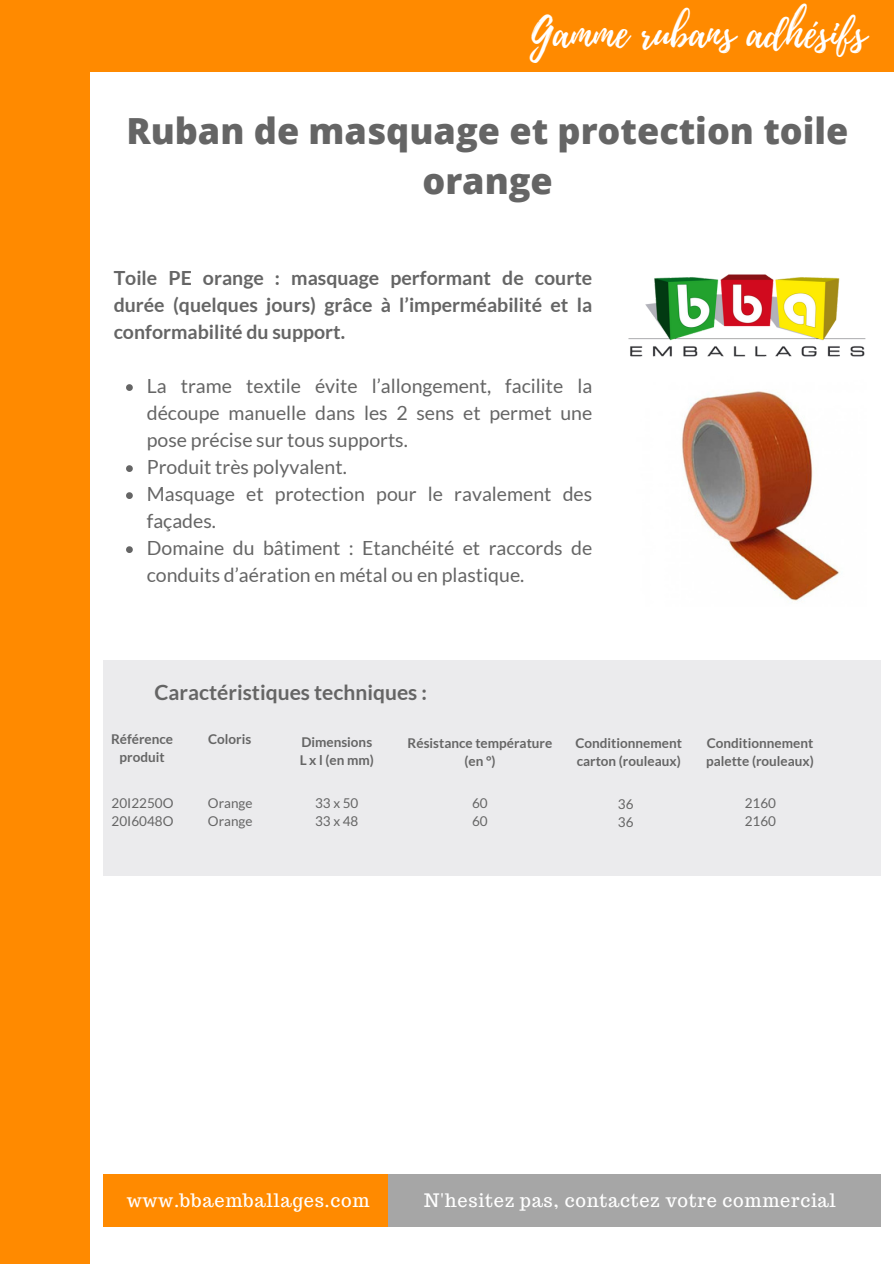
<style>
.page{position:relative;width:894px;height:1264px;background:#fff}
.page>*{position:absolute;margin:0;border:0;box-sizing:border-box;transform-origin:0 0}
.t1{font:41.55px "Playlist Script";color:#fff}
.t2{font:800 36px/50.2px "Open Sans";color:#656565;text-align:center}
.t3{font:700 21px "Lato";color:#656565}
.t4{font:19.5px/27px "Lato";color:#656565}
.t5{font:700 19.5px/27px "Lato";color:#656565;text-align:justify}
.t6{font:18.15px "Trocchi";letter-spacing:.04em;color:#fff}
.t7{font:700 13.5px/18.8px "Lato";color:#656565}
.t8{font:13.5px "Lato";color:#656565}
</style>
<div class="page">
<div style="left:0;top:0;width:89px;height:1263px;background:#ff8a00"></div>
<div style="left:387px;top:1174px;width:493px;height:52px;background:#a6a6a6"></div>
<div style="left:103px;top:1174px;width:284px;height:52px;background:#ff8a00"></div>
<div style="left:0;top:0;width:893px;height:71px;background:#ff8a00"></div>
<img style="left:628px;top:274px;width:238px;height:83px">
<div style="left:103px;top:660px;width:776px;height:216px;background:#ebebed"></div>
<img style="left:682px;top:391px;width:158px;height:210px">
<svg style="left:126px;top:384px;width:7px;height:7px"></svg>
<svg style="left:126px;top:465px;width:7px;height:7px"></svg>
<svg style="left:126px;top:492px;width:7px;height:7px"></svg>
<svg style="left:126px;top:546px;width:7px;height:7px"></svg>
<p class="t1" style="left:529px;top:3px;width:338px">Gamme rubans adhésifs</p>
<p class="t2" style="left:126px;top:104px;width:723px">Ruban de masquage et protection toile orange</p>
<p class="t5" style="left:114px;top:264px;width:480px">Toile PE orange : masquage performant de courte durée (quelques jours) grâce à l’imperméabilité et la conformabilité du support.</p>
<p class="t4" style="left:147px;top:372px;width:447px;text-align:justify">La trame textile évite l’allongement, facilite la découpe manuelle dans les 2 sens et permet une pose précise sur tous supports.</p>
<p class="t4" style="left:147px;top:453px;width:201px">Produit très polyvalent.</p>
<p class="t4" style="left:147px;top:480px;width:447px">Masquage et protection pour le ravalement des façades.</p>
<p class="t4" style="left:147px;top:534px;width:447px">Domaine du bâtiment : Etanchéité et raccords de conduits d’aération en métal ou en plastique.</p>
<p class="t3" style="left:154px;top:679px;width:274px">Caractéristiques techniques :</p>
<p class="t7" style="left:111px;top:729px;width:64px">Référence</p>
<p class="t7" style="left:119px;top:747px;width:47px">produit</p>
<p class="t7" style="left:208px;top:729px;width:45px">Coloris</p>
<p class="t7" style="left:301px;top:732px;width:72px">Dimensions</p>
<p class="t7" style="left:299px;top:750px;width:76px">Lxl(enmm)</p>
<p class="t7" style="left:407px;top:733px;width:146px">Résistance température</p>
<p class="t7" style="left:464px;top:752px;width:33px">(en °)</p>
<p class="t8" style="left:111px;top:795px;width:63px">20I2250O</p>
<p class="t8" style="left:111px;top:813px;width:63px">20I6048O</p>
<p class="t8" style="left:208px;top:795px;width:46px">Orange</p>
<p class="t8" style="left:208px;top:813px;width:46px">Orange</p>
<p class="t8" style="left:315px;top:795px;width:45px">33x50</p>
<p class="t8" style="left:315px;top:813px;width:45px">33x48</p>
<p class="t8" style="left:472px;top:795px;width:17px">60</p>
<p class="t8" style="left:472px;top:813px;width:17px">60</p>
<p class="t7" style="left:575px;top:733px;width:108px">Conditionnement carton (rouleaux)</p>
<p class="t8" style="left:617px;top:795px;width:17px">36</p>
<p class="t8" style="left:617px;top:813px;width:17px">36</p>
<p class="t7" style="left:706px;top:733px;width:109px">Conditionnement palette (rouleaux)</p>
<p class="t8" style="left:744px;top:795px;width:33px">2160</p>
<p class="t8" style="left:744px;top:813px;width:33px">2160</p>
<p class="t6" style="left:127px;top:1188px;width:244px">www.bbaemballages.com</p>
<p class="t6" style="left:424px;top:1188px;width:413px">N'hesitez pas, contactez votre commercial</p>
</div>
